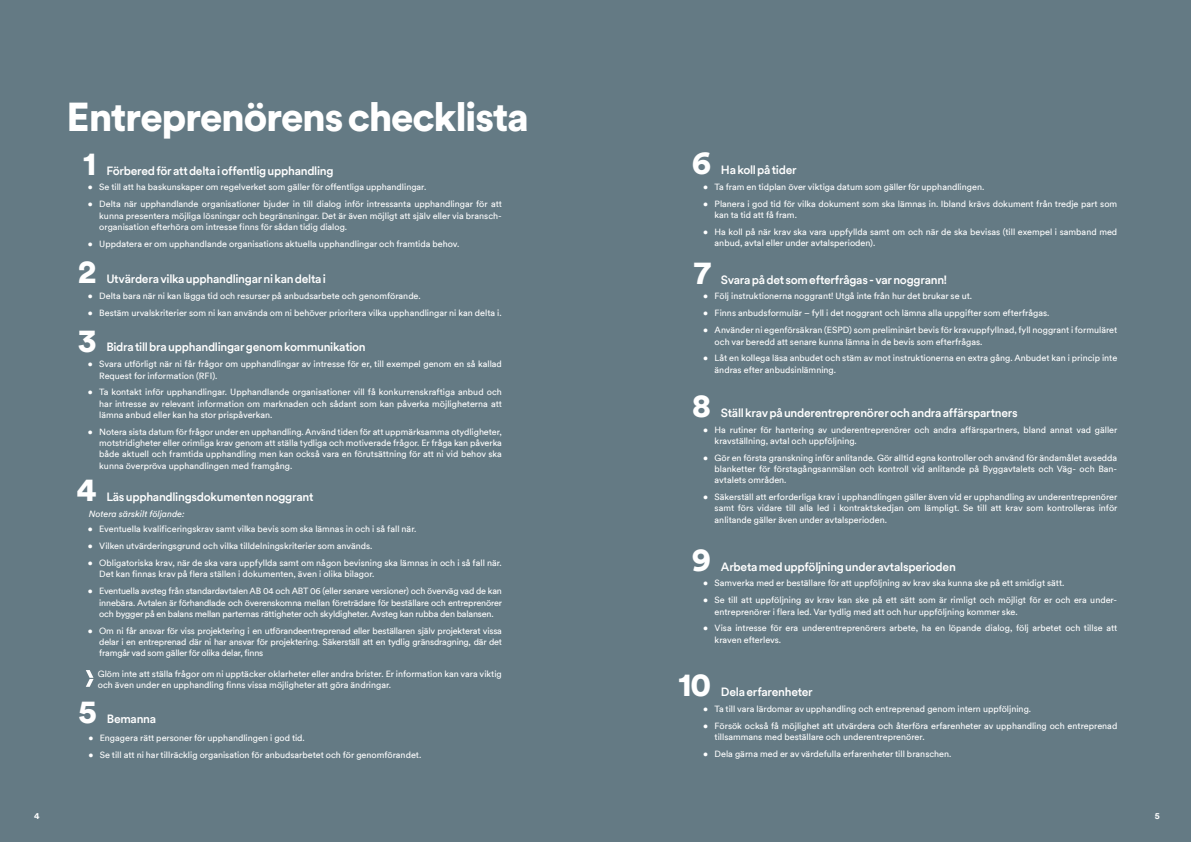
<style>
.page{position:relative;width:1191px;height:842px;background:#647a84}
.page>*{position:absolute;margin:0;border:0;box-sizing:border-box;transform-origin:0 0}
.t1{font:900 40px "Circular Std";letter-spacing:-.03em;color:#fff}
.t2{font:900 32.9px "Circular Std";color:#fff}
.t3{font:500 12px "Circular XXTT";letter-spacing:-.025em;color:#fff}
.t4{font:9px/11.2px "Circular XXTT";color:#fff}
.t5{font:italic 9px "Circular XXTT";color:#fff}
.t6{font:700 9px "Circular Std";color:#fff}
</style>
<div class="page">
<svg style="left:86px;top:670px;width:8px;height:17px"></svg>
<h1 class="t1" style="left:67px;top:90px;width:464px">Entreprenörens checklista</h1>
<h2 class="t2" style="left:83px;top:141px;width:15px">1</h2>
<h3 class="t3" style="left:106px;top:162px;width:229px">Förbered för att delta i offentlig upphandling</h3>
<p class="t4" style="left:88px;top:181px;width:340px">• Se till att ha baskunskaper om regelverket som gäller för offentliga upphandlingar.</p>
<p class="t4" style="left:99px;top:198px;width:404px;text-align:justify;text-indent:-11px">• Delta när upphandlande organisationer bjuder in till dialog inför intressanta upphandlingar för att kunna presentera möjliga lösningar och begränsningar. Det är även möjligt att själv eller via bransch&shy;organisation efterhöra om intresse finns för sådan tidig dialog.</p>
<p class="t4" style="left:88px;top:238px;width:373px">• Uppdatera er om upphandlande organisations aktuella upphandlingar och framtida behov.</p>
<h2 class="t2" style="left:78px;top:250px;width:20px">2</h2>
<h3 class="t3" style="left:106px;top:271px;width:221px">Utvärdera vilka upphandlingar ni kan delta i</h3>
<p class="t4" style="left:88px;top:290px;width:334px">• Delta bara när ni kan lägga tid och resurser på anbudsarbete och genomförande.</p>
<p class="t4" style="left:88px;top:307px;width:415px">• Bestäm urvalskriterier som ni kan använda om ni behöver prioritera vilka upphandlingar ni kan delta i.</p>
<h2 class="t2" style="left:78px;top:318px;width:19px">3</h2>
<h3 class="t3" style="left:106px;top:339px;width:261px">Bidra till bra upphandlingar genom kommunikation</h3>
<p class="t4" style="left:99px;top:358px;width:404px;text-indent:-11px">• Svara utförligt när ni får frågor om upphandlingar av intresse för er, till exempel genom en så kallad<br>Request for information (RFI).</p>
<p class="t4" style="left:99px;top:386px;width:404px;text-align:justify;text-indent:-11px">• Ta kontakt inför upphandlingar. Upphandlande organisationer vill få konkurrenskraftiga anbud och har intresse av relevant information om marknaden och sådant som kan påverka möjligheterna att lämna anbud eller kan ha stor prispåverkan.</p>
<p class="t4" style="left:99px;top:426px;width:404px;text-align:justify;text-indent:-11px">• Notera sista datum för frågor under en upphandling. Använd tiden för att uppmärksamma otydligheter, motstridigheter eller orimliga krav genom att ställa tydliga och motiverade frågor. Er fråga kan påverka både aktuell och framtida upphandling men kan också vara en förutsättning för att ni vid behov ska kunna överpröva upphandlingen med framgång.</p>
<h2 class="t2" style="left:76px;top:468px;width:21px">4</h2>
<h3 class="t3" style="left:106px;top:489px;width:209px">Läs upphandlingsdokumenten noggrant</h3>
<p class="t5" style="left:89px;top:507px;width:97px">Notera särskilt följande:</p>
<p class="t4" style="left:88px;top:523px;width:330px">• Eventuella kvalificeringskrav samt vilka bevis som ska lämnas in och i så fall när.</p>
<p class="t4" style="left:88px;top:540px;width:286px">• Vilken utvärderingsgrund och vilka tilldelningskriterier som används.</p>
<p class="t4" style="left:99px;top:557px;width:404px;text-indent:-11px">• Obligatoriska krav, när de ska vara uppfyllda samt om någon bevisning ska lämnas in och i så fall när.<br>Det kan finnas krav på flera ställen i dokumenten, även i olika bilagor.</p>
<p class="t4" style="left:99px;top:585px;width:404px;text-align:justify;text-indent:-11px">• Eventuella avsteg från standardavtalen AB 04 och ABT 06 (eller senare versioner) och överväg vad de kan innebära. Avtalen är förhandlade och överenskomna mellan företrädare för beställare och entreprenörer och bygger på en balans mellan parternas rättigheter och skyldigheter. Avsteg kan rubba den balansen.</p>
<p class="t4" style="left:99px;top:625px;width:404px;text-align:justify;text-indent:-11px">• Om ni får ansvar för viss projektering i en utförandeentreprenad eller beställaren själv projekterat vissa delar i en entreprenad där ni har ansvar för projektering. Säkerställ att en tydlig gränsdragning, där det framgår vad som gäller för olika delar, finns</p>
<p class="t4" style="left:98px;top:668px;width:405px">Glöm inte att ställa frågor om ni upptäcker oklarheter eller andra brister. Er information kan vara viktig och även under en upphandling finns vissa möjligheter att göra ändringar.</p>
<h2 class="t2" style="left:79px;top:690px;width:20px">5</h2>
<h3 class="t3" style="left:107px;top:711px;width:51px">Bemanna</h3>
<p class="t4" style="left:88px;top:732px;width:218px">• Engagera rätt personer för upphandlingen i god tid.</p>
<p class="t4" style="left:88px;top:749px;width:334px">• Se till att ni har tillräcklig organisation för anbudsarbetet och för genomförandet.</p>
<h2 class="t2" style="left:692px;top:141px;width:21px">6</h2>
<h3 class="t3" style="left:721px;top:162px;width:77px">Ha koll på tider</h3>
<p class="t4" style="left:703px;top:181px;width:282px">• Ta fram en tidplan över viktiga datum som gäller för upphandlingen.</p>
<p class="t4" style="left:714px;top:197px;width:404px;text-indent:-11px">• Planera i god tid för vilka dokument som ska lämnas in. Ibland krävs dokument från tredje part som kan ta tid att få fram.</p>
<p class="t4" style="left:714px;top:226px;width:404px;text-indent:-11px">• Ha koll på när krav ska vara uppfyllda samt om och när de ska bevisas (till exempel i samband med anbud, avtal eller under avtalsperioden).</p>
<h2 class="t2" style="left:694px;top:250px;width:18px">7</h2>
<h3 class="t3" style="left:721px;top:271px;width:228px">Svara på det som efterfrågas - var noggrann!</h3>
<p class="t4" style="left:703px;top:290px;width:270px">• Följ instruktionerna noggrant! Utgå inte från hur det brukar se ut.</p>
<p class="t4" style="left:703px;top:307px;width:348px">• Finns anbudsformulär – fyll i det noggrant och lämna alla uppgifter som efterfrågas.</p>
<p class="t4" style="left:714px;top:324px;width:404px;text-indent:-11px">• Använder ni egenförsäkran (ESPD) som preliminärt bevis för kravuppfyllnad, fyll noggrant i formuläret och var beredd att senare kunna lämna in de bevis som efterfrågas.</p>
<p class="t4" style="left:714px;top:352px;width:404px;text-indent:-11px">• Låt en kollega läsa anbudet och stäm av mot instruktionerna en extra gång. Anbudet kan i princip inte ändras efter anbudsinlämning.</p>
<h2 class="t2" style="left:692px;top:383px;width:20px">8</h2>
<h3 class="t3" style="left:721px;top:404px;width:298px">Ställ krav på underentreprenörer och andra affärspartners</h3>
<p class="t4" style="left:714px;top:423px;width:404px;text-indent:-11px">• Ha rutiner för hantering av underentreprenörer och andra affärspartners, bland annat vad gäller kravställning, avtal och uppföljning.</p>
<p class="t4" style="left:714px;top:452px;width:404px;text-indent:-11px">• Gör en första granskning inför anlitande. Gör alltid egna kontroller och använd för ändamålet avsedda blanketter för förstagångsanmälan och kontroll vid anlitande på Byggavtalets och Väg- och Ban&shy;avtalets områden.</p>
<p class="t4" style="left:714px;top:491px;width:404px;text-align:justify;text-indent:-11px">• Säkerställ att erforderliga krav i upphandlingen gäller även vid er upphandling av underentreprenörer samt förs vidare till alla led i kontraktskedjan om lämpligt. Se till att krav som kontrolleras inför anlitande gäller även under avtalsperioden.</p>
<h2 class="t2" style="left:692px;top:537px;width:21px">9</h2>
<h3 class="t3" style="left:721px;top:558px;width:236px">Arbeta med uppföljning under avtalsperioden</h3>
<p class="t4" style="left:703px;top:577px;width:363px">• Samverka med er beställare för att uppföljning av krav ska kunna ske på ett smidigt sätt.</p>
<p class="t4" style="left:714px;top:594px;width:403px;text-indent:-11px">• Se till att uppföljning av krav kan ske på ett sätt som är rimligt och möjligt för er och era under&shy;entreprenörer i flera led. Var tydlig med att och hur uppföljning kommer ske.</p>
<p class="t4" style="left:714px;top:622px;width:404px;text-indent:-11px">• Visa intresse för era underentreprenörers arbete, ha en löpande dialog, följ arbetet och tillse att kraven efterlevs.</p>
<h2 class="t2" style="left:678px;top:663px;width:34px">10</h2>
<h3 class="t3" style="left:721px;top:684px;width:93px">Dela erfarenheter</h3>
<p class="t4" style="left:703px;top:703px;width:329px">• Ta till vara lärdomar av upphandling och entreprenad genom intern uppföljning.</p>
<p class="t4" style="left:714px;top:720px;width:404px;text-indent:-11px">• Försök också få möjlighet att utvärdera och återföra erfarenheter av upphandling och entreprenad tillsammans med beställare och underentreprenörer.</p>
<p class="t4" style="left:703px;top:748px;width:250px">• Dela gärna med er av värdefulla erfarenheter till branschen.</p>
<p class="t6" style="left:34px;top:810px;width:7px">4</p>
<p class="t6" style="left:1154px;top:810px;width:6px">5</p>
</div>
